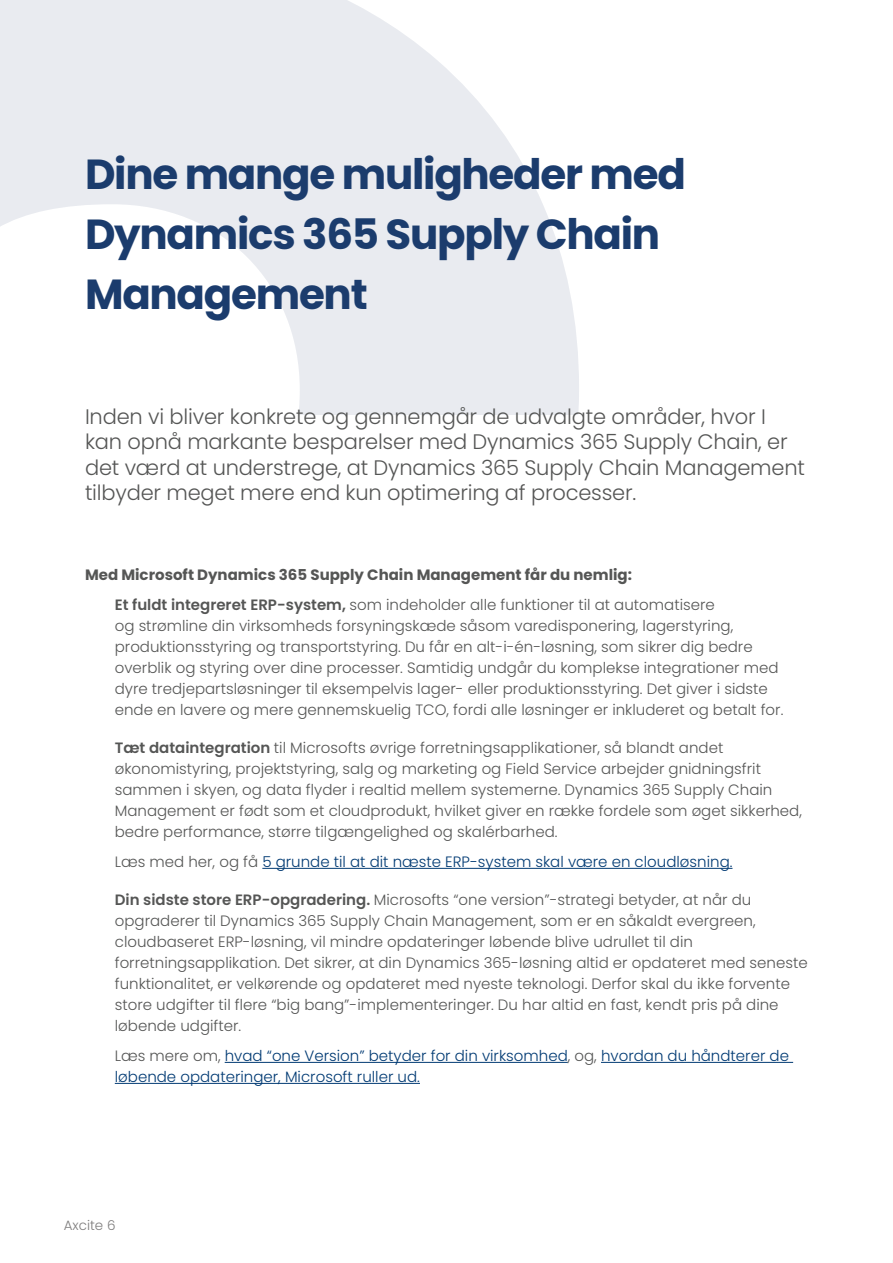
<style>
.page{position:relative;width:893px;height:1263px;background:#fff}
.page>*{position:absolute;margin:0;border:0;box-sizing:border-box;transform-origin:0 0}
.t1{font:700 42px/60px "Poppins";letter-spacing:-.03em;color:#1b3c6d}
.t2{font:300 21px/25.5px "Poppins";letter-spacing:-.01em;color:#555655}
.t3{font:300 15px/21px "Poppins";color:#555655}
.t4{font:300 15px/21px "Poppins";color:#003a73}
.t5{font:700 15px/29.5px "Poppins";color:#555655}
.t6{font:300 13.5px "Poppins";color:#7f7e7e}
.s1{font-weight:600}
.s2{font-weight:300}
.s3{color:#555655}
</style>
<div class="page">
<svg style="left:0;top:0;width:579px;height:415px;fill:#e9ebf0"></svg>
<hr style="left:262px;top:868px;width:470px;height:1px;background:#003a73">
<hr style="left:225px;top:1062px;width:343px;height:1px;background:#003a73">
<hr style="left:601px;top:1062px;width:192px;height:1px;background:#003a73">
<hr style="left:115px;top:1083px;width:305px;height:1px;background:#003a73">
<h1 class="t1" style="left:85px;top:144px;width:602px">Dine mange muligheder med<br>Dynamics 365 Supply Chain<br>Management</h1>
<p class="t2" style="left:85px;top:403px;width:721px">Inden vi bliver konkrete og gennemgår de udvalgte områder, hvor I kan opnå markante besparelser med Dynamics 365 Supply Chain, er det værd at understrege, at Dynamics 365 Supply Chain Management tilbyder meget mere end kun optimering af processer.</p>
<p class="t5" style="left:115px;top:560px;width:601px;text-indent:-30px">Med Microsoft Dynamics 365 Supply Chain Management får du nemlig:<br><span class="s1">Et fuldt integreret ERP-system,</span> <span class="s2">som indeholder alle funktioner til at automatisere</span></p>
<p class="t3" style="left:115px;top:615px;width:670px">og strømline din virksomheds forsyningskæde såsom varedisponering, lagerstyring, produktionsstyring og transportstyring. Du får en alt-i-én-løsning, som sikrer dig bedre overblik og styring over dine processer. Samtidig undgår du komplekse integrationer med dyre tredjepartsløsninger til eksempelvis lager- eller produktionsstyring. Det giver i sidste ende en lavere og mere gennemskuelig TCO, fordi alle løsninger er inkluderet og betalt for.</p>
<p class="t3" style="left:115px;top:737px;width:689px"><span class="s1">Tæt dataintegration</span> til Microsofts øvrige forretningsapplikationer, så blandt andet økonomistyring, projektstyring, salg og marketing og Field Service arbejder gnidningsfrit sammen i skyen, og data flyder i realtid mellem systemerne. Dynamics 365 Supply Chain Management er født som et cloudprodukt, hvilket giver en række fordele som øget sikkerhed, bedre performance, større tilgængelighed og skalérbarhed.</p>
<p class="t4" style="left:115px;top:851px;width:619px"><span class="s3">Læs med her, og få</span> 5 grunde til at dit næste ERP-system skal være en cloudløsning.</p>
<p class="t3" style="left:115px;top:889px;width:694px"><span class="s1">Din sidste store ERP-opgradering.</span> Microsofts “one version”-strategi betyder, at når du opgraderer til Dynamics 365 Supply Chain Management, som er en såkaldt evergreen, cloudbaseret ERP-løsning, vil mindre opdateringer løbende blive udrullet til din forretningsapplikation. Det sikrer, at din Dynamics 365-løsning altid er opdateret med seneste funktionalitet, er velkørende og opdateret med nyeste teknologi. Derfor skal du ikke forvente store udgifter til flere “big bang”-implementeringer. Du har altid en fast, kendt pris på dine løbende udgifter.</p>
<p class="t4" style="left:115px;top:1045px;width:676px"><span class="s3">Læs mere om,</span> hvad “one Version” betyder for din virksomhed<span class="s3">, og,</span> hvordan du håndterer de løbende opdateringer, Microsoft ruller ud.</p>
<p class="t6" style="left:64px;top:1218px;width:53px">Axcite 6</p>
</div>
